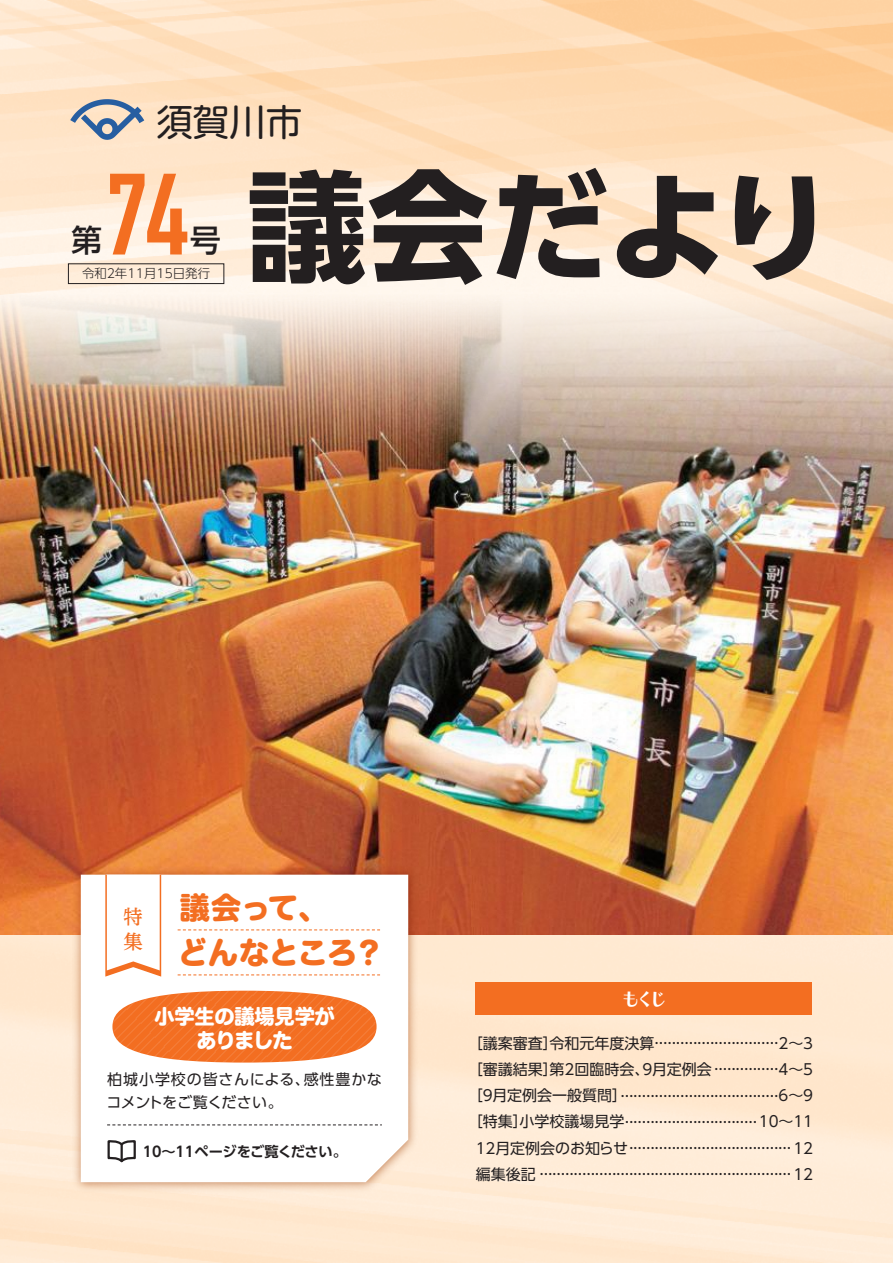
<style>
.page{position:relative;width:893px;height:1263px;background:#fff}
.page>*{position:absolute;margin:0;border:0;box-sizing:border-box;transform-origin:0 0}
.t1{font:700 120px "UD Shin Go Pro";letter-spacing:-.01em;color:#231f20}
.t2{font:700 113.4px "DIN Condensed";color:#f36e21}
.t3{font:36.45px "UD Shin M Go Pr 6";color:#231f20}
.t4{font:500 31.05px "UD Shin Go Pro";color:#231f20}
.t5{font:30px/45px "Hira Maru Std W8";letter-spacing:-.005em;color:#f36e21}
.t6{font:20.25px/24px "Hira Maru Std W8";letter-spacing:-.01em;color:#fff;text-align:center}
.t7{font:500 19.5px/24.3px "UD Reimin Pro";color:#f36e21}
.t8{font:18.75px "Chiaro Std B";color:#fff}
.t9{font:15px "UD Shin Go Pro";color:#231f20}
.t10{font:15px/22.5px "UD Shin Go Pro";letter-spacing:.025em;color:#231f20}
.t11{font:700 14.25px "UD Shin Go Pro De";letter-spacing:-.015em;color:#231f20}
.t12{font:300 12.45px "UD Shin Go Pro";letter-spacing:.01em;color:#231f20}
.t13{font:10.5px "UD Shin Go Pro";color:#231f20}
.s1{font-size:15px}
</style>
<div class="page">
<img style="left:0;top:0;width:893px;height:1263px">
<img style="left:0;top:245px;width:893px;height:690px">
<img style="left:68px;top:862px;width:353px;height:333px">
<svg style="left:81px;top:875px;width:327px;height:307px"></svg>
<svg style="left:112px;top:991px;width:265px;height:71px;background:#f37025"></svg>
<svg style="left:70px;top:99px;width:74px;height:41px;background:#b7b7b9"></svg>
<div style="left:68px;top:264px;width:156px;height:20px;border:1px solid #231f20"></div>
<div style="left:476px;top:983px;width:336px;height:32px;background:#f36e21"></div>
<svg style="left:107px;top:1124px;width:275px;height:1px"></svg>
<svg style="left:178px;top:930px;width:202px;height:1px"></svg>
<svg style="left:178px;top:975px;width:202px;height:1px"></svg>
<svg style="left:106px;top:1139px;width:31px;height:25px"></svg>
<svg style="left:105px;top:873px;width:57px;height:105px"></svg>
<h3 class="t3" style="left:156px;top:91px;width:148px">須賀川市</h3>
<h3 class="t4" style="left:71px;top:215px;width:33px">第</h3>
<h2 class="t2" style="left:106px;top:148px;width:84px">74</h2>
<h3 class="t4" style="left:190px;top:215px;width:33px">号</h3>
<p class="t12" style="left:115px;top:263px;width:97px">年11月15日発行</p>
<p class="t12" style="left:82px;top:263px;width:26px">令和</p>
<p class="t12" style="left:105px;top:263px;width:14px">２</p>
<h1 class="t1" style="left:247px;top:129px;width:590px">議会だより</h1>
<h3 class="t5" style="left:178px;top:886px;width:207px">議会って、<br>どんなところ?</h3>
<h3 class="t6" style="left:154px;top:1005px;width:182px">小学生の議場見学がありました</h3>
<h3 class="t9" style="left:304px;top:1067px;width:80px">感性豊かな</h3>
<h3 class="t7" style="left:124px;top:904px;width:20px">特集</h3>
<h3 class="t10" style="left:106px;top:1068px;width:205px">柏城小学校の皆さんによる、コメントをご覧ください。</h3>
<h3 class="t11" style="left:143px;top:1140px;width:206px">10～11ページをご覧ください。</h3>
<h3 class="t8" style="left:621px;top:987px;width:48px">もくじ</h3>
<h3 class="t9" style="left:550px;top:1031px;width:106px">令和元年度決算</h3>
<h3 class="t9" style="left:468px;top:1031px;width:91px">［議案審査］</h3>
<p class="t13" style="left:652px;top:1035px;width:138px"><span class="s1">2</span>・・・・・・・・・・・・・・・・・・・・・・・・・・・・・</p>
<h3 class="t9" style="left:788px;top:1031px;width:26px">~3</h3>
<h3 class="t9" style="left:468px;top:1057px;width:246px">［審議結果第］ 2回臨時会 9、月定例会</h3>
<p class="t13" style="left:711px;top:1061px;width:79px"><span class="s1">4</span>・・・・・・・・・・・・・・・</p>
<h3 class="t9" style="left:788px;top:1057px;width:26px">~5</h3>
<h3 class="t9" style="left:468px;top:1083px;width:146px">［9月定例会一般質問</h3>
<p class="t13" style="left:612px;top:1087px;width:178px"><span class="s1">6</span>・・・・・・・・・・・・・・・・・・・・・・・・・・・・・・・・・・・・・<span class="s1">[</span></p>
<h3 class="t9" style="left:788px;top:1083px;width:26px">~9</h3>
<h3 class="t9" style="left:520px;top:1109px;width:106px">小学校議場見学</h3>
<h3 class="t9" style="left:468px;top:1109px;width:61px">［特集］</h3>
<h3 class="t9" style="left:759px;top:1109px;width:56px">10~11</h3>
<p class="t13" style="left:622px;top:1113px;width:140px">・・・・・・・・・・・・・・・・・・・・・・・・・・・・・・・</p>
<h3 class="t9" style="left:476px;top:1136px;width:154px">12月定例会のお知らせ</h3>
<h3 class="t9" style="left:793px;top:1136px;width:21px">12</h3>
<p class="t13" style="left:626px;top:1140px;width:170px">・・・・・・・・・・・・・・・・・・・・・・・・・・・・・・・・・・・・・・</p>
<h3 class="t9" style="left:476px;top:1162px;width:61px">編集後記</h3>
<h3 class="t9" style="left:793px;top:1162px;width:21px">12</h3>
<p class="t13" style="left:536px;top:1166px;width:259px">・・・・・・・・・・・・・・・・・・・・・・・・・・・・・・・・・・・・・・・・・・・・・・・・・・・・・・・・・・・</p>
</div>
